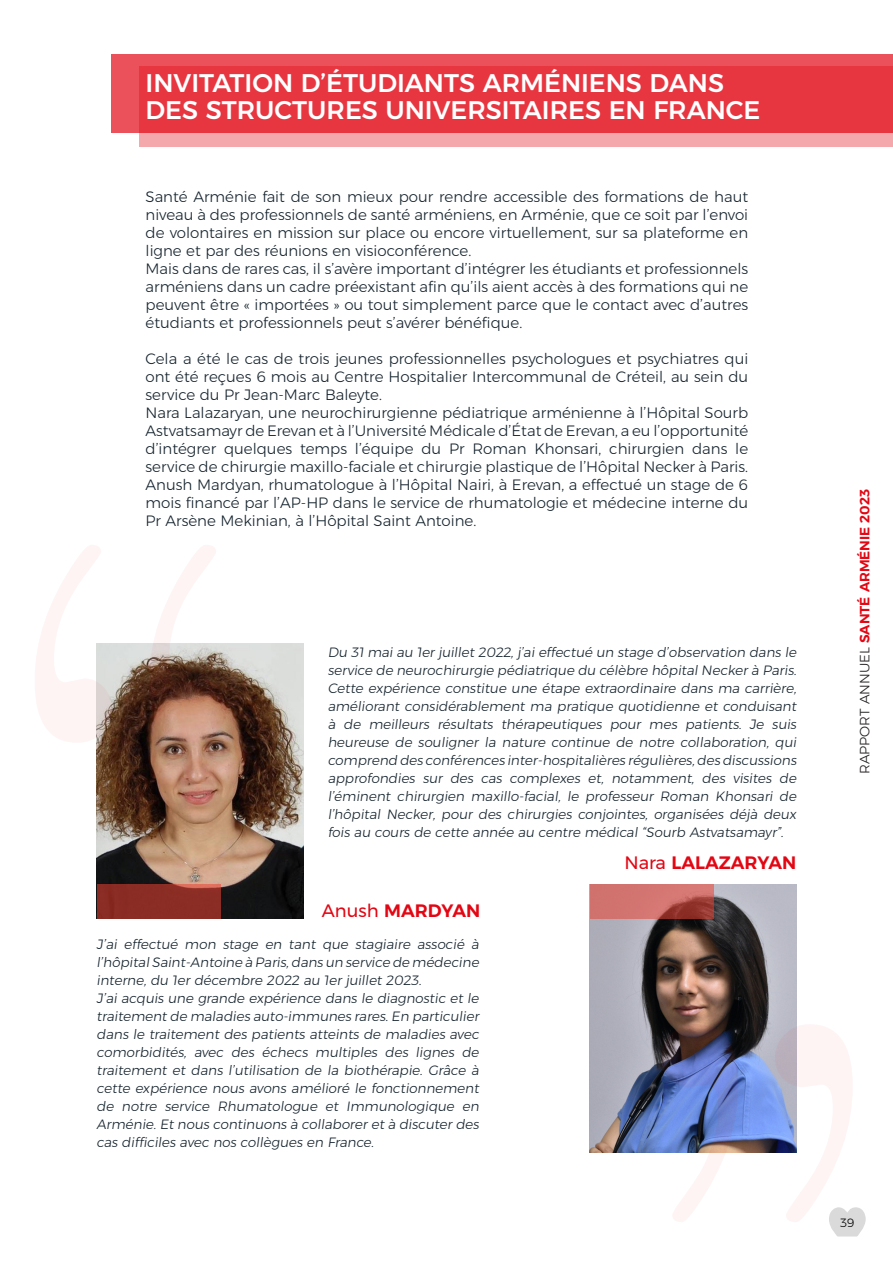
<style>
.page{position:relative;width:893px;height:1263px;background:#fff}
.page>*{position:absolute;margin:0;border:0;box-sizing:border-box;transform-origin:0 0}
.t1{font:500 25.5px/27px "Montserratarm";color:#fff}
.t2{font:600 18px "Montserratarm";color:#e30613}
.Corps_de_texte{font:300 15px/18px "Montserratarm";color:#16242e;text-align:justify}
.Corps_de_texte-2{font:300 13.5px/18px "Montserratarm";letter-spacing:-.01em;color:#16242e;text-align:justify}
.t3{font:600 13.5px "Montserratarm";color:#e30613}
.t4{font:300 12px "Montserratarm";color:#000}
.s1{font-weight:400}
.s2{font-weight:300;color:#231f20}
</style>
<div class="page">
<img style="left:590px;top:884px;width:206px;height:269px">
<img style="left:97px;top:644px;width:206px;height:275px">
<svg style="left:590px;top:884px;width:124px;height:35px;background:#c56762"></svg>
<div style="left:97px;top:884px;width:124px;height:35px;background:#8b2d25"></div>
<svg style="left:149px;top:545px;width:77px;height:198px"></svg>
<svg style="left:35px;top:545px;width:77px;height:198px"></svg>
<img style="left:661px;top:1024px;width:77px;height:198px">
<svg style="left:775px;top:1024px;width:91px;height:212px"></svg>
<div style="left:112px;top:54px;width:781px;height:78px;background:#eb515a"></div>
<svg style="left:139px;top:67px;width:754px;height:80px;background:#ea4953"></svg>
<p class="t1" style="left:146px;top:70px;width:616px">INVITATION D’ÉTUDIANTS ARMÉNIENS DANS<br>DES STRUCTURES UNIVERSITAIRES EN FRANCE</p>
<p class="Corps_de_texte" style="left:146px;top:188px;width:604px">Santé Arménie fait de son mieux pour rendre accessible des formations de haut niveau à des professionnels de santé arméniens, en Arménie, que ce soit par l’envoi de volontaires en mission sur place ou encore virtuellement, sur sa plateforme en ligne et par des réunions en visioconférence.</p>
<p class="Corps_de_texte" style="left:146px;top:260px;width:604px">Mais dans de rares cas, il s’avère important d’intégrer les étudiants et professionnels arméniens dans un cadre préexistant afin qu’ils aient accès à des formations qui ne peuvent être « importées » ou tout simplement parce que le contact avec d’autres étudiants et professionnels peut s’avérer bénéfique.</p>
<p class="Corps_de_texte" style="left:146px;top:350px;width:604px">Cela a été le cas de trois jeunes professionnelles psychologues et psychiatres qui ont été reçues 6 mois au Centre Hospitalier Intercommunal de Créteil, au sein du service du Pr Jean-Marc Baleyte.</p>
<p class="Corps_de_texte" style="left:146px;top:404px;width:604px">Nara Lalazaryan, une neurochirurgienne pédiatrique arménienne à l’Hôpital Sourb Astvatsamayr de Erevan et à l’Université Médicale d’État de Erevan, a eu l’opportunité d’intégrer quelques temps l’équipe du Pr Roman Khonsari, chirurgien dans le service de chirurgie maxillo-faciale et chirurgie plastique de l’Hôpital Necker à Paris.</p>
<p class="Corps_de_texte" style="left:146px;top:476px;width:604px">Anush Mardyan, rhumatologue à l’Hôpital Nairi, à Erevan, a effectué un stage de 6 mois financé par l’AP-HP dans le service de rhumatologie et médecine interne du Pr Arsène Mekinian, à l’Hôpital Saint Antoine.</p>
<p class="Corps_de_texte-2" style="left:328px;top:643px;width:473px">Du 31 mai au 1er juillet 2022, j ’ai effectué un stage d’observation dans le service de neurochirurgie pédiatrique du célèbre hôpitalNeckerà Paris.<br>Cette expérience constitue une étape extraordinaire dans ma carrière, améliorant considérablement ma pratique quotidienne et conduisant à de meilleurs résultats thérapeutiques pour mes patients. Je suis heureuse de souligner la nature continue de notre collaboration, qui comprend des conférences inter-hospitalières régulières,des discussions approfondies sur des cas complexes et, notamment, des visites de l’éminent chirurgien maxillo-facial, le professeur Roman Khonsari de l’hôpital Necker, pour des chirurgies conjointes, organisées déjà deux fois au cours de cette année au centre médical “Sourb Astvatsamayr”.</p>
<p class="t2" style="left:322px;top:897px;width:160px"><span class="s1">Anush</span> MARDYAN</p>
<p class="Corps_de_texte-2" style="left:97px;top:935px;width:387px">J’ai effectué mon stage en tant que stagiaire associé à l’hôpitalSaint-Antoine à Paris,dans un service de médecine interne, du 1er décembre 2022 au 1er juillet 2023.</p>
<p class="Corps_de_texte-2" style="left:97px;top:989px;width:387px">J’ai acquis une grande expérience dans le diagnostic et le traitement de maladies auto-immunes rares.En particulier dans le traitement des patients atteints de maladies avec comorbidités, avec des échecs multiples des lignes de traitement et dans l’utilisation de la biothérapie. Grâce à cette expérience nous avons amélioré le fonctionnement de notre service Rhumatologue et Immunologique en Arménie.Et nous continuons à collaboreret à discuterdes cas difficiles avec nos collègues en France.</p>
<p class="t2" style="left:624px;top:849px;width:173px"><span class="s1">Nara</span> LALAZARYAN</p>
<p class="t3" style="left:854px;top:774px;width:286px;rotate:-90deg"><span class="s2">RAPPORT ANNUEL</span> SANTÉ ARMÉNIE 2023</p>
<p class="t4" style="left:840px;top:1213px;width:16px">39</p>
</div>
